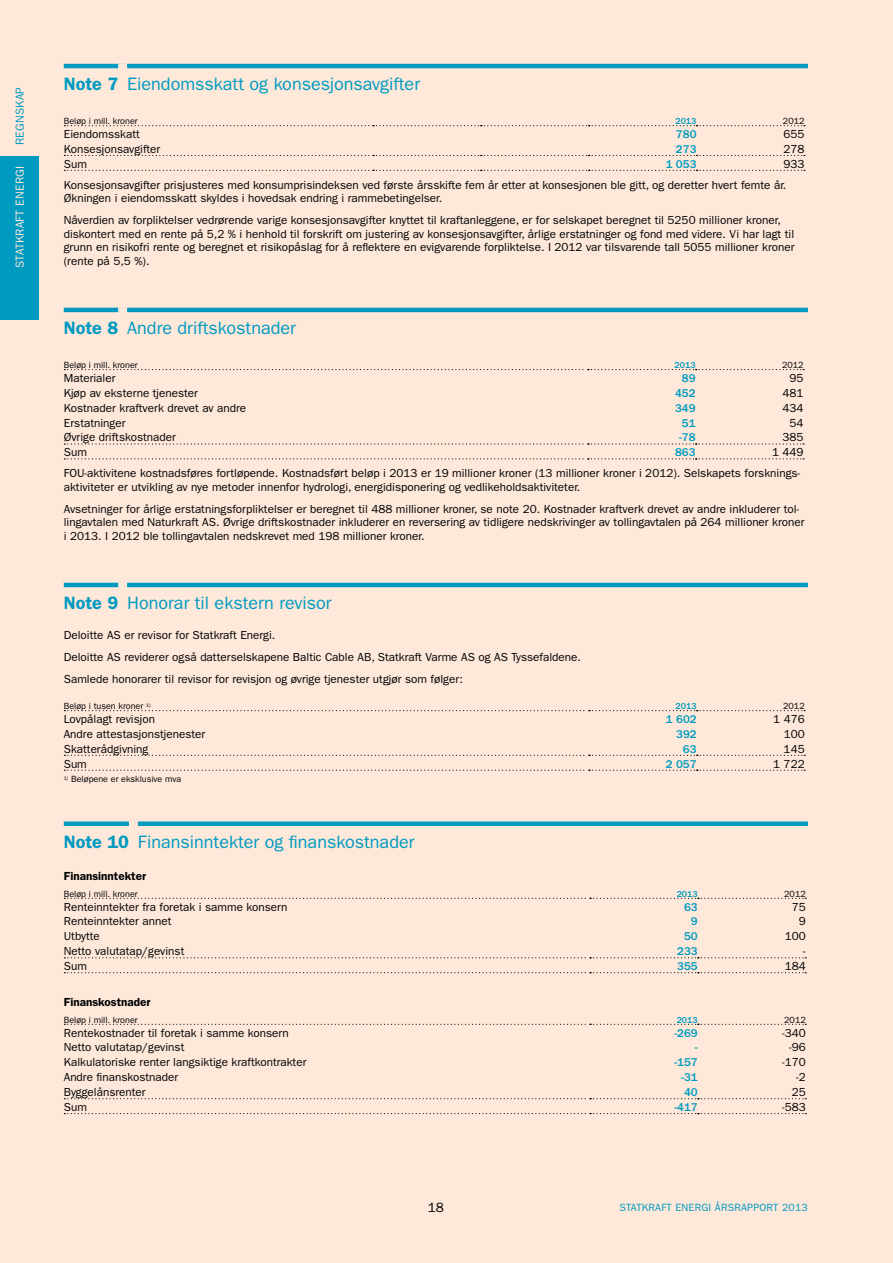
<style>
.page{position:relative;width:893px;height:1263px;background:#fde8da}
.page>*{position:absolute;margin:0;border:0;box-sizing:border-box;transform-origin:0 0}
.t1{font:18px "ITC Franklin Gothic Std";color:#009ac0}
.t2{font:13.5px "ITC Franklin Gothic Std";color:#000}
.t3{font:11.7px/22px "ITC Franklin Gothic Std";color:#000}
.t4{font:500 11.7px "ITC Franklin Gothic Std";color:#009ac0}
.t5{font:600 11.7px "ITC Franklin Gothic Std";color:#000}
.t6{font:11.7px "ITC Franklin Gothic Std";letter-spacing:.02em;color:#fde8da}
.t7{font:11.7px "ITC Franklin Gothic Std";letter-spacing:.02em;color:#009ac0}
.t8{font:10.5px "ITC Franklin Gothic Std";letter-spacing:.02em;color:#009ac0}
.t9{font:9px "ITC Franklin Gothic Std";color:#000}
.t10{font:500 9px "ITC Franklin Gothic Std";color:#009ac0}
.s1{font-weight:600}
</style>
<div class="page">
<hr style="left:64px;top:64px;width:744px;height:4px;background:#009ac0">
<div style="left:118px;top:63px;width:9px;height:9px;background:#fde8da"></div>
<svg style="left:64px;top:155px;width:741px;height:1px"></svg>
<svg style="left:64px;top:125px;width:741px;height:1px"></svg>
<svg style="left:64px;top:170px;width:741px;height:1px"></svg>
<hr style="left:64px;top:308px;width:744px;height:4px;background:#009ac0">
<div style="left:118px;top:307px;width:9px;height:9px;background:#fde8da"></div>
<svg style="left:64px;top:443px;width:740px;height:2px"></svg>
<svg style="left:64px;top:369px;width:740px;height:1px"></svg>
<svg style="left:64px;top:458px;width:740px;height:1px"></svg>
<hr style="left:64px;top:583px;width:744px;height:4px;background:#009ac0">
<div style="left:118px;top:582px;width:9px;height:9px;background:#fde8da"></div>
<div style="left:64px;top:821px;width:744px;height:5px;background:#009ac0"></div>
<div style="left:129px;top:821px;width:9px;height:9px;background:#fde8da"></div>
<svg style="left:64px;top:755px;width:741px;height:1px"></svg>
<svg style="left:64px;top:710px;width:741px;height:1px"></svg>
<svg style="left:64px;top:770px;width:741px;height:1px"></svg>
<svg style="left:64px;top:898px;width:742px;height:1px"></svg>
<svg style="left:64px;top:957px;width:742px;height:1px"></svg>
<svg style="left:64px;top:972px;width:742px;height:1px"></svg>
<svg style="left:64px;top:1098px;width:742px;height:1px"></svg>
<svg style="left:64px;top:1113px;width:742px;height:1px"></svg>
<svg style="left:64px;top:1024px;width:742px;height:1px"></svg>
<div style="left:0;top:157px;width:38px;height:163px;background:#009ac0"></div>
<p class="t7" style="left:13px;top:145px;width:60px;rotate:-90deg">REGNSKAP</p>
<p class="t6" style="left:13px;top:268px;width:104px;rotate:-90deg">STATKRAFT ENERGI</p>
<p class="t1" style="left:64px;top:74px;width:358px"><span class="s1">Note 7</span> Eiendomsskatt og konsesjonsavgifter</p>
<p class="t9" style="left:64px;top:116px;width:75px">Beløp i mill. kroner</p>
<p class="t10" style="left:675px;top:116px;width:23px">2013</p>
<p class="t9" style="left:783px;top:116px;width:23px">2012</p>
<p class="t3" style="left:64px;top:123px;width:78px">Eiendomsskatt</p>
<p class="t4" style="left:676px;top:128px;width:22px">780</p>
<p class="t3" style="left:783px;top:123px;width:23px">655</p>
<p class="t3" style="left:64px;top:138px;width:98px">Konsesjonsavgifter</p>
<p class="t4" style="left:676px;top:142px;width:22px">273</p>
<p class="t3" style="left:783px;top:138px;width:23px">278</p>
<p class="t3" style="left:64px;top:153px;width:25px">Sum</p>
<p class="t4" style="left:666px;top:157px;width:32px">1 053</p>
<p class="t3" style="left:64px;top:153px;width:742px;line-height:20.9px;text-indent:720px">933<br>Konsesjonsavgifter prisjusteres med konsumprisindeksen ved første årsskifte fem år etter at konsesjonen ble gitt, og deretter hvert femte år.</p>
<p class="t3" style="left:64px;top:187px;width:719px">Økningen i eiendomsskatt skyldes i hovedsak endring i rammebetingelser.<br>Nåverdien av forpliktelser vedrørende varige konsesjonsavgifter knyttet til kraftanleggene, er for selskapet beregnet til 5250 millioner kroner,</p>
<p class="t3" style="left:64px;top:227px;width:732px;line-height:13.5px;text-align:justify">diskontert med en rente på 5,2 % i henhold til forskrift om justering av konsesjonsavgifter, årlige erstatninger og fond med videre. Vi har lagt til grunn en risikofri rente og beregnet et risikopåslag for å reflektere en evigvarende forpliktelse. I 2012 var tilsvarende tall 5055 millioner kroner (rente på 5,5 %).</p>
<p class="t1" style="left:64px;top:318px;width:234px"><span class="s1">Note 8</span> Andre driftskostnader</p>
<p class="t9" style="left:64px;top:360px;width:75px">Beløp i mill. kroner</p>
<p class="t10" style="left:674px;top:360px;width:23px">2013</p>
<p class="t9" style="left:782px;top:360px;width:23px">2012</p>
<p class="t3" style="left:64px;top:367px;width:53px">Materialer</p>
<p class="t4" style="left:682px;top:371px;width:15px">89</p>
<p class="t3" style="left:790px;top:367px;width:16px">95</p>
<p class="t3" style="left:64px;top:382px;width:136px">Kjøp av eksterne tjenester</p>
<p class="t4" style="left:675px;top:386px;width:22px">452</p>
<p class="t3" style="left:783px;top:382px;width:23px">481</p>
<p class="t3" style="left:64px;top:397px;width:184px">Kostnader kraftverk drevet av andre</p>
<p class="t4" style="left:675px;top:401px;width:22px">349</p>
<p class="t3" style="left:783px;top:397px;width:23px">434</p>
<p class="t3" style="left:64px;top:412px;width:63px">Erstatninger</p>
<p class="t4" style="left:682px;top:416px;width:15px">51</p>
<p class="t3" style="left:790px;top:412px;width:16px">54</p>
<p class="t3" style="left:64px;top:426px;width:114px">Øvrige driftskostnader</p>
<p class="t4" style="left:679px;top:431px;width:18px">-78</p>
<p class="t3" style="left:783px;top:426px;width:23px">385</p>
<p class="t3" style="left:64px;top:441px;width:25px">Sum</p>
<p class="t4" style="left:675px;top:446px;width:22px">863</p>
<p class="t3" style="left:64px;top:442px;width:741px;line-height:20.9px;text-align:right">1 449<br>FOU-aktivitene kostnadsføres fortløpende. Kostnadsført beløp i 2013 er 19 millioner kroner (13 millioner kroner i 2012). Selskapets forsknings-</p>
<p class="t3" style="left:64px;top:476px;width:737px">aktiviteter er utvikling av nye metoder innenfor hydrologi, energidisponering og vedlikeholdsaktiviteter.<br>Avsetninger for årlige erstatningsforpliktelser er beregnet til 488 millioner kroner, se note 20. Kostnader kraftverk drevet av andre inkluderer tol-</p>
<p class="t3" style="left:64px;top:516px;width:742px;line-height:13.5px">lingavtalen med Naturkraft AS. Øvrige driftskostnader inkluderer en reversering av tidligere nedskrivinger av tollingavtalen på 264 millioner kroner i 2013. I 2012 ble tollingavtalen nedskrevet med 198 millioner kroner.</p>
<p class="t1" style="left:64px;top:593px;width:269px"><span class="s1">Note 9</span> Honorar til ekstern revisor</p>
<p class="t3" style="left:64px;top:624px;width:519px">Deloitte AS er revisor for Statkraft Energi.<br>Deloitte AS reviderer også datterselskapene Baltic Cable AB, Statkraft Varme AS og AS Tyssefaldene.<br>Samlede honorarer til revisor for revisjon og øvrige tjenester utgjør som følger:</p>
<p class="t9" style="left:64px;top:701px;width:88px">Beløp i tusen kroner <sup>1)</sup></p>
<p class="t10" style="left:676px;top:701px;width:23px">2013</p>
<p class="t9" style="left:783px;top:701px;width:23px">2012</p>
<p class="t3" style="left:64px;top:708px;width:93px">Lovpålagt revisjon</p>
<p class="t4" style="left:666px;top:712px;width:32px">1 602</p>
<p class="t3" style="left:773px;top:708px;width:33px">1 476</p>
<p class="t3" style="left:64px;top:723px;width:143px">Andre attestasjonstjenester</p>
<p class="t4" style="left:676px;top:727px;width:22px">392</p>
<p class="t3" style="left:784px;top:723px;width:23px">100</p>
<p class="t3" style="left:64px;top:738px;width:86px">Skatterådgivning</p>
<p class="t4" style="left:683px;top:742px;width:15px">63</p>
<p class="t3" style="left:784px;top:738px;width:23px">145</p>
<p class="t3" style="left:64px;top:753px;width:25px">Sum</p>
<p class="t4" style="left:666px;top:757px;width:32px">2 057</p>
<p class="t3" style="left:773px;top:753px;width:33px">1 722</p>
<p class="t9" style="left:64px;top:774px;width:119px"><sup>1)</sup> Beløpene er eksklusive mva</p>
<p class="t1" style="left:64px;top:831px;width:352px"><span class="s1">Note 10</span> Finansinntekter og finanskostnader</p>
<p class="t5" style="left:64px;top:869px;width:84px">Finansinntekter</p>
<p class="t9" style="left:64px;top:889px;width:75px">Beløp i mill. kroner</p>
<p class="t10" style="left:677px;top:889px;width:23px">2013</p>
<p class="t9" style="left:784px;top:889px;width:23px">2012</p>
<p class="t3" style="left:64px;top:896px;width:225px">Renteinntekter fra foretak i samme konsern</p>
<p class="t4" style="left:684px;top:900px;width:15px">63</p>
<p class="t3" style="left:792px;top:896px;width:16px">75</p>
<p class="t3" style="left:64px;top:910px;width:109px">Renteinntekter annet</p>
<p class="t4" style="left:691px;top:915px;width:8px">9</p>
<p class="t3" style="left:799px;top:910px;width:9px">9</p>
<p class="t3" style="left:64px;top:925px;width:38px">Utbytte</p>
<p class="t4" style="left:684px;top:930px;width:15px">50</p>
<p class="t3" style="left:785px;top:925px;width:23px">100</p>
<p class="t3" style="left:64px;top:940px;width:122px">Netto valutatap/gevinst</p>
<p class="t4" style="left:677px;top:945px;width:22px">233</p>
<p class="t3" style="left:803px;top:940px;width:4px">-</p>
<p class="t3" style="left:64px;top:955px;width:25px">Sum</p>
<p class="t4" style="left:677px;top:960px;width:22px">355</p>
<p class="t3" style="left:785px;top:955px;width:23px">184</p>
<p class="t5" style="left:64px;top:995px;width:88px">Finanskostnader</p>
<p class="t9" style="left:64px;top:1014px;width:75px">Beløp i mill. kroner</p>
<p class="t10" style="left:677px;top:1015px;width:23px">2013</p>
<p class="t9" style="left:784px;top:1014px;width:23px">2012</p>
<p class="t3" style="left:64px;top:1022px;width:227px">Rentekostnader til foretak i samme konsern</p>
<p class="t4" style="left:674px;top:1026px;width:25px">-269</p>
<p class="t3" style="left:782px;top:1022px;width:25px">-340</p>
<p class="t3" style="left:64px;top:1036px;width:122px">Netto valutatap/gevinst</p>
<p class="t4" style="left:695px;top:1041px;width:4px">-</p>
<p class="t3" style="left:789px;top:1036px;width:18px">-96</p>
<p class="t3" style="left:64px;top:1051px;width:244px">Kalkulatoriske renter langsiktige kraftkontrakter</p>
<p class="t4" style="left:674px;top:1056px;width:25px">-157</p>
<p class="t3" style="left:782px;top:1051px;width:25px">-170</p>
<p class="t3" style="left:64px;top:1066px;width:116px">Andre finanskostnader</p>
<p class="t4" style="left:681px;top:1071px;width:18px">-31</p>
<p class="t3" style="left:796px;top:1066px;width:11px">-2</p>
<p class="t3" style="left:64px;top:1081px;width:83px">Byggelånsrenter</p>
<p class="t4" style="left:684px;top:1086px;width:15px">40</p>
<p class="t3" style="left:792px;top:1081px;width:16px">25</p>
<p class="t3" style="left:64px;top:1096px;width:25px">Sum</p>
<p class="t4" style="left:674px;top:1100px;width:25px">-417</p>
<p class="t3" style="left:782px;top:1096px;width:25px">-583</p>
<p class="t2" style="left:428px;top:1199px;width:18px">18</p>
<p class="t8" style="left:619px;top:1202px;width:190px">STATKRAFT ENERGI ÅRSRAPPORT 2013</p>
</div>
